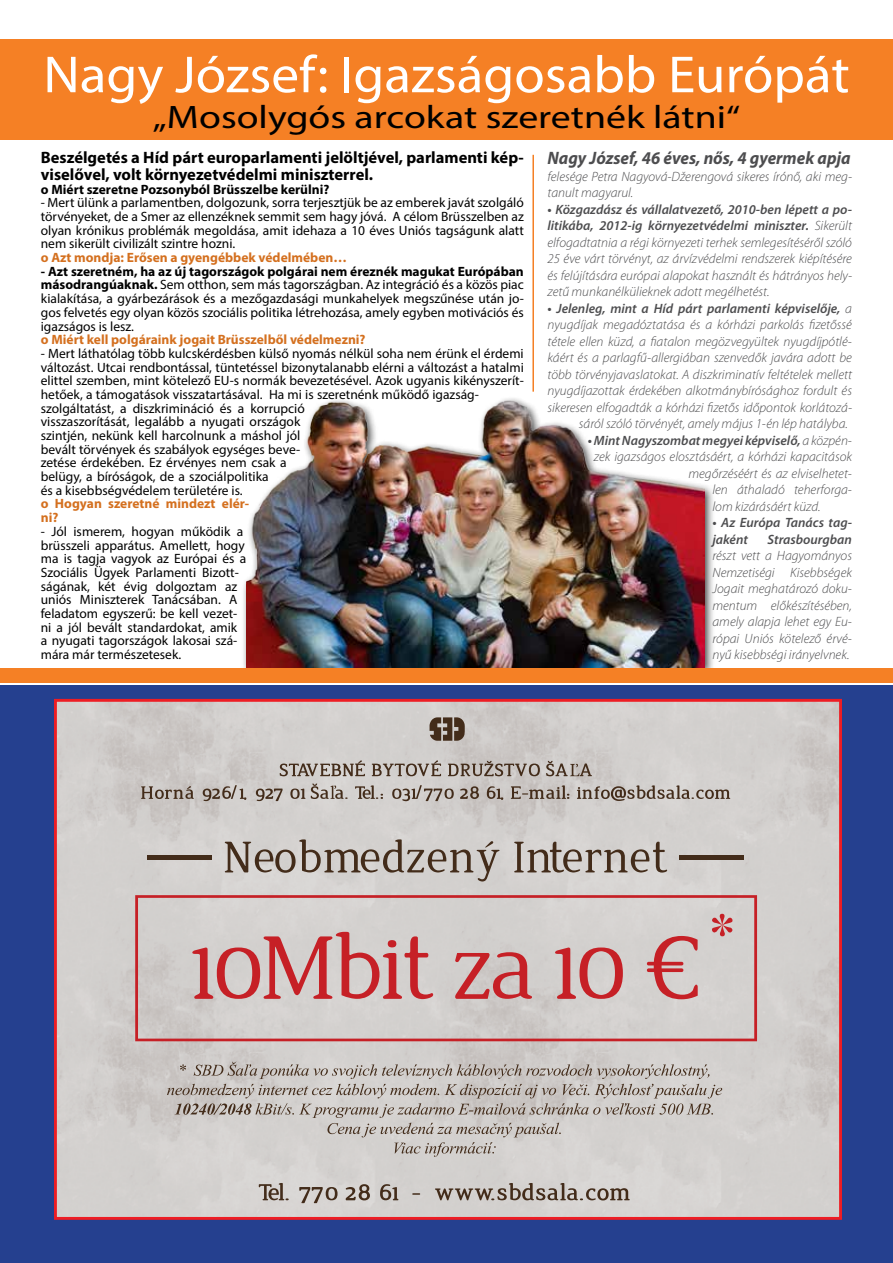
<style>
.page{position:relative;width:893px;height:1263px;background:#fff}
.page>*{position:absolute;margin:0;border:0;box-sizing:border-box;transform-origin:0 0}
.t1{font:52.5px "Myriad Pro";color:#fff;scale:1.05 1}
.t2{font:32.55px "Myriad Pro";color:#000;scale:1.22 1}
.t3{font:italic 700 18px "Myriad Pro";color:#4d4d4f;scale:.95 1}
.t4{font:700 16.5px/16.6px "Myriad Pro";color:#000}
.t5{font:13.5px/13.6px "Myriad Pro";color:#000;text-align:justify}
.t6{font:italic 300 13.5px/16.5px "Myriad Pro";color:#4d4d4f;text-align:justify}
.t7{font:700 13.5px/13.6px "Myriad Pro";color:#d4701f}
.t8{font:italic 600 13.5px/16.5px "Myriad Pro";color:#4d4d4f}
.t9{font:700 13.5px "Myriad Pro";color:#000}
.s1{font-weight:700}
.s2{font-weight:600}
.s3{font-weight:300}
</style>
<div class="page">
<div style="left:0;top:685px;width:893px;height:578px;background:#25408f"></div>
<img style="left:58px;top:703px;width:780px;height:513px">
<img style="left:147px;top:855px;width:64px;height:4px">
<img style="left:680px;top:855px;width:64px;height:4px">
<img style="left:299px;top:839px;width:367px;height:33px">
<img style="left:509px;top:1183px;width:57px;height:17px">
<img style="left:358px;top:760px;width:234px;height:16px">
<img style="left:429px;top:717px;width:36px;height:24px">
<img style="left:135px;top:895px;width:622px;height:146px">
<img style="left:336px;top:932px;width:362px;height:67px">
<img style="left:712px;top:914px;width:20px;height:22px">
<img style="left:232px;top:1061px;width:442px;height:15px">
<div style="left:54px;top:699px;width:788px;height:521px;border:3px solid #ed1d24"></div>
<div style="left:0;top:39px;width:893px;height:100px;background:#f58025"></div>
<div style="left:241px;top:396px;width:475px;height:283px;background:#000;opacity:.75"></div>
<img style="left:247px;top:396px;width:457px;height:272px">
<div style="left:0;top:668px;width:893px;height:14px;background:#f58025"></div>
<hr style="left:532px;top:155px;width:2px;height:237px;background:#f58025">
<h1 class="t1" style="left:43px;top:42px;width:769px">Nagy József: Igazságosabb Európát</h1>
<h2 class="t2" style="left:153px;top:97px;width:483px">„Mosolygós arcokat szeretnék látni“</h2>
<p class="t4" style="left:41px;top:149px;width:485px">Beszélgetés a Híd párt europarlamenti jelöltjével, parlamenti kép&shy;viselővel, volt környezetvédelmi miniszterrel.</p>
<p class="t9" style="left:41px;top:180px;width:290px">o Miért szeretne Pozsonyból Brüsszelbe kerülni?</p>
<p class="t5" style="left:41px;top:196px;width:485px">- Mert ülünk a parlamentben, dolgozunk, sorra terjesztjük be az emberek javát szolgáló törvényeket, de a Smer az ellenzéknek semmit sem hagy jóvá. A célom Brüsszelben az olyan krónikus problémák megoldása, amit idehaza a 10 éves Uniós tagságunk alatt nem sikerült civilizált szintre hozni.</p>
<p class="t7" style="left:41px;top:250px;width:308px">o Azt mondja: Erősen a gyengébbek védelmében…</p>
<p class="t5" style="left:41px;top:264px;width:485px"><span class="s1">- Azt szeretném, ha az új tagországok polgárai nem éreznék magukat Európában másodrangúaknak.</span> Sem otthon, sem más tagországban. Az integráció és a közös piac kialakítása, a gyárbezárások és a mezőgazdasági munkahelyek megszűnése után jo&shy;gos felvetés egy olyan közös szociális politika létrehozása, amely egyben motivációs és igazságos is lesz.</p>
<p class="t7" style="left:41px;top:332px;width:326px">o Miért kell polgáraink jogait Brüsszelből védelmezni?</p>
<p class="t5" style="left:41px;top:346px;width:485px;text-align:left">- Mert láthatólag több kulcskérdésben külső nyomás nélkül soha nem érünk el érdemi változást. Utcai rendbontással, tüntetéssel bizonytalanabb elérni a változást a hatalmi elittel szemben, mint kötelező EU-s normák bevezetésével. Azok ugyanis kikényszerít&shy;hetőek, a támogatások visszatartásával. Ha mi is szeretnénk működő igazság&shy;szolgáltatást, a diszkrimináció és a korrupció<br>visszaszorítását, legalább a nyugati országok<br>szintjén, nekünk kell harcolnunk a máshol jól<br>bevált törvények és szabályok egységes beve-<br>zetése érdekében. Ez érvényes nem csak a<br>belügy, a bíróságok, de a szociálpolitika<br>és a kisebbségvédelem területére is.</p>
<p class="t7" style="left:41px;top:497px;width:210px">o Hogyan szeretné mindezt elér&shy;ni?</p>
<p class="t5" style="left:41px;top:524px;width:207px;text-align:left">- Jól ismerem, hogyan működik a brüsszeli apparátus. Amellett, hogy ma is tagja vagyok az Európai és a Szociális Ügyek Parlamenti Bizott&shy;ságának, két évig dolgoztam az uniós Miniszterek Tanácsában. A feladatom egyszerű: be kell vezet&shy;ni a jól bevált standardokat, amik a nyugati tagországok lakosai szá&shy;mára már természetesek.</p>
<h3 class="t3" style="left:547px;top:147px;width:321px">Nagy József, 46 éves, nős, 4 gyermek apja</h3>
<p class="t6" style="left:547px;top:168px;width:306px">felesége Petra Nagyová-Džerengová sikeres írónő, aki meg&shy;tanult magyarul.</p>
<p class="t6" style="left:547px;top:201px;width:306px"><span class="s2">• Közgazdász és vállalatvezető, 2010-ben lépett a po&shy;litikába, 2012-ig környezetvédelmi miniszter.</span> Sikerült elfogadtatnia a régi környezeti terhek semlegesítéséről szóló 25 éve várt törvényt, az árvízvédelmi rendszerek kiépítésére és felújítására európai alapokat használt és hátrányos hely&shy;zetű munkanélkülieknek adott megélhetést.</p>
<p class="t6" style="left:547px;top:300px;width:306px;text-align:right"><span class="s2">• Jelenleg, mint a Híd párt parlamenti képviselője,</span> a nyugdíjak megadóztatása és a kórházi parkolás fizetőssé tétele ellen küzd, a fiatalon megözvegyültek nyugdíjpótlé&shy;káért és a parlagfű-allergiában szenvedők javára adott be több törvényjavaslatokat. A diszkriminatív feltételek mellett nyugdíjazottak érdekében alkotmánybírósághoz fordult és sikeresen elfogadták a kórházi fizetős időpontok korlátozá&shy;sáról szóló törvényét, amely május 1-én lép hatályba.</p>
<p class="t8" style="left:588px;top:432px;width:265px">• Mint Nagyszombat megyei képviselő, <span class="s3">a közpén-</span></p>
<p class="t6" style="left:594px;top:448px;width:260px">zek igazságos elosztásáért, a kórházi kapacitások</p>
<p class="t6" style="left:688px;top:465px;width:165px">megőrzéséért és az elviselhetet-</p>
<p class="t6" style="left:712px;top:481px;width:141px">len áthaladó teherforga-</p>
<p class="t6" style="left:712px;top:498px;width:109px">lom kizárásáért küzd.</p>
<p class="t8" style="left:712px;top:514px;width:141px">• Az Európa Tanács tag&shy;jaként</p>
<p class="t8" style="left:767px;top:531px;width:86px">Strasbourgban</p>
<p class="t6" style="left:712px;top:547px;width:141px">részt vett a Hagyományos Nemzetiségi Kisebbségek Jogait meghatározó doku&shy;mentum előkészítésében, amely alapja lehet egy Eu&shy;rópai Uniós kötelező érvé&shy;nyű kisebbségi irányelvnek.</p>
</div>
